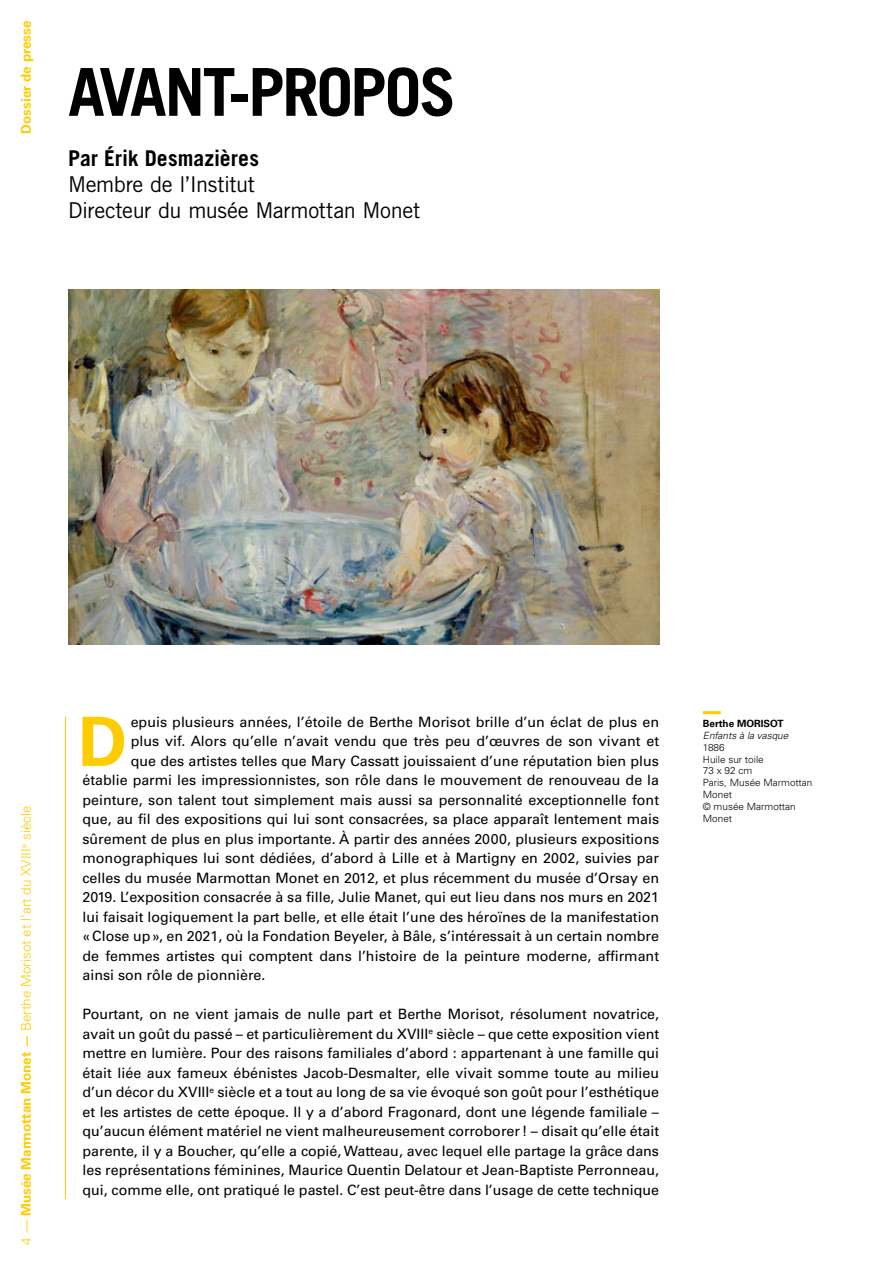
<style>
.page{position:relative;width:893px;height:1263px;background:#fff}
.page>*{position:absolute;margin:0;border:0;box-sizing:border-box;transform-origin:0 0}
.t1{font:700 68.25px "Univers LT Std";color:#fc0}
.t2{font:700 66.15px "Trade Gothic LT Std";letter-spacing:-.04em;color:#000}
.t3{font:21.75px/26.1px "Trade Gothic LT Std";letter-spacing:-.015em;color:#000}
.t4{font:700 21.75px "Trade Gothic LT Std";color:#000}
.t5{font:14.25px/19.5px "Univers LT Std";color:#000;text-align:justify}
.t6{font:300 13.5px "Univers LT Std";color:#fc0}
.t7{font:700 13.5px "Univers LT Std";color:#fc0}
.t8{font:300 9.9px/12px "Univers LT Std";color:#000}
.t9{font:italic 300 9.9px "Univers LT Std";color:#000}
.t10{font:700 9.9px "Univers LT Std";color:#000}
.s1{font-weight:700}
</style>
<div class="page">
<hr style="left:65px;top:716px;width:1px;height:483px;background:#fc0">
<img style="left:68px;top:290px;width:591px;height:354px">
<hr style="left:703px;top:711px;width:18px;height:3px;background:#fc0">
<p class="t7" style="left:18px;top:134px;width:114px;rotate:-90deg">Dossier de presse</p>
<h2 class="t2" style="left:68px;top:52px;width:390px">AVANT-PROPOS</h2>
<h3 class="t4" style="left:68px;top:144px;width:193px">Par Érik Desmazières</h3>
<h3 class="t3" style="left:68px;top:171px;width:354px">Membre de l’Institut<br>Directeur du musée Marmottan Monet</h3>
<p class="t6" style="left:18px;top:1244px;width:441px;rotate:-90deg">4 — <span class="s1">Musée Marmottan Monet —</span> Berthe Morisot et l’art du XVIII<sup>e</sup> siècle</p>
<h1 class="t1" style="left:78px;top:702px;width:51px">D</h1>
<p class="t5" style="left:131px;top:712px;width:530px">epuis plusieurs années, l’étoile de Berthe Morisot brille d’un éclat de plus en</p>
<p class="t5" style="left:131px;top:732px;width:530px">plus vif. Alors qu’elle n’avait vendu que très peu d’œuvres de son vivant et</p>
<p class="t5" style="left:131px;top:751px;width:530px">que des artistes telles que Mary Cassatt jouissaient d’une réputation bien plus</p>
<p class="t5" style="left:82px;top:771px;width:578px">établie parmi les impressionnistes, son rôle dans le mouvement de renouveau de la</p>
<p class="t5" style="left:82px;top:790px;width:578px">peinture, son talent tout simplement mais aussi sa personnalité exceptionnelle font</p>
<p class="t5" style="left:82px;top:810px;width:578px">que, au fil des expositions qui lui sont consacrées, sa place apparaît lentement mais</p>
<p class="t5" style="left:82px;top:829px;width:578px">sûrement de plus en plus importante. À partir des années 2000, plusieurs expositions</p>
<p class="t5" style="left:82px;top:849px;width:578px">monographiques lui sont dédiées, d’abord à Lille et à Martigny en 2002, suivies par</p>
<p class="t5" style="left:82px;top:868px;width:578px">celles du musée Marmottan Monet en 2012, et plus récemment du musée d’Orsay en</p>
<p class="t5" style="left:82px;top:888px;width:578px">2019. L’exposition consacrée à sa fille, Julie Manet, qui eut lieu dans nos murs en 2021</p>
<p class="t5" style="left:82px;top:907px;width:578px">lui faisait logiquement la part belle, et elle était l’une des héroïnes de la manifestation</p>
<p class="t5" style="left:82px;top:927px;width:578px">«Close up», en 2021, où la Fondation Beyeler, à Bâle, s’intéressait à un certain nombre</p>
<p class="t5" style="left:82px;top:946px;width:578px">de femmes artistes qui comptent dans l’histoire de la peinture moderne, affirmant</p>
<p class="t5" style="left:82px;top:966px;width:184px">ainsi son rôle de pionnière.</p>
<p class="t5" style="left:82px;top:1005px;width:578px">Pourtant, on ne vient jamais de nulle part et Berthe Morisot, résolument novatrice, avait un goût du passé – et particulièrement du XVIII<sup>e</sup> siècle – que cette exposition vient mettre en lumière. Pour des raisons familiales d’abord : appartenant à une famille qui était liée aux fameux ébénistes Jacob-Desmalter, elle vivait somme toute au milieu d’un décor du XVIII<sup>e</sup> siècle et a tout au long de sa vie évoqué son goût pour l’esthétique et les artistes de cette époque. Il y a d’abord Fragonard, dont une légende familiale – qu’aucun élément matériel ne vient malheureusement corroborer! – disait qu’elle était parente, il y a Boucher, qu’elle a copié, Watteau, avec lequel elle partage la grâce dans les représentations féminines, Maurice Quentin Delatour et Jean‑Baptiste Perronneau, qui, comme elle, ont pratiqué le pastel. C’est peut-être dans l’usage de cette technique</p>
<p class="t10" style="left:703px;top:717px;width:82px">Berthe MORISOT</p>
<p class="t9" style="left:703px;top:729px;width:87px">Enfants à la vasque</p>
<p class="t8" style="left:703px;top:741px;width:111px">1886<br>Huile sur toile<br>73 x 92 cm<br>Paris, Musée Marmottan<br>Monet<br>© musée Marmottan<br>Monet</p>
</div>
